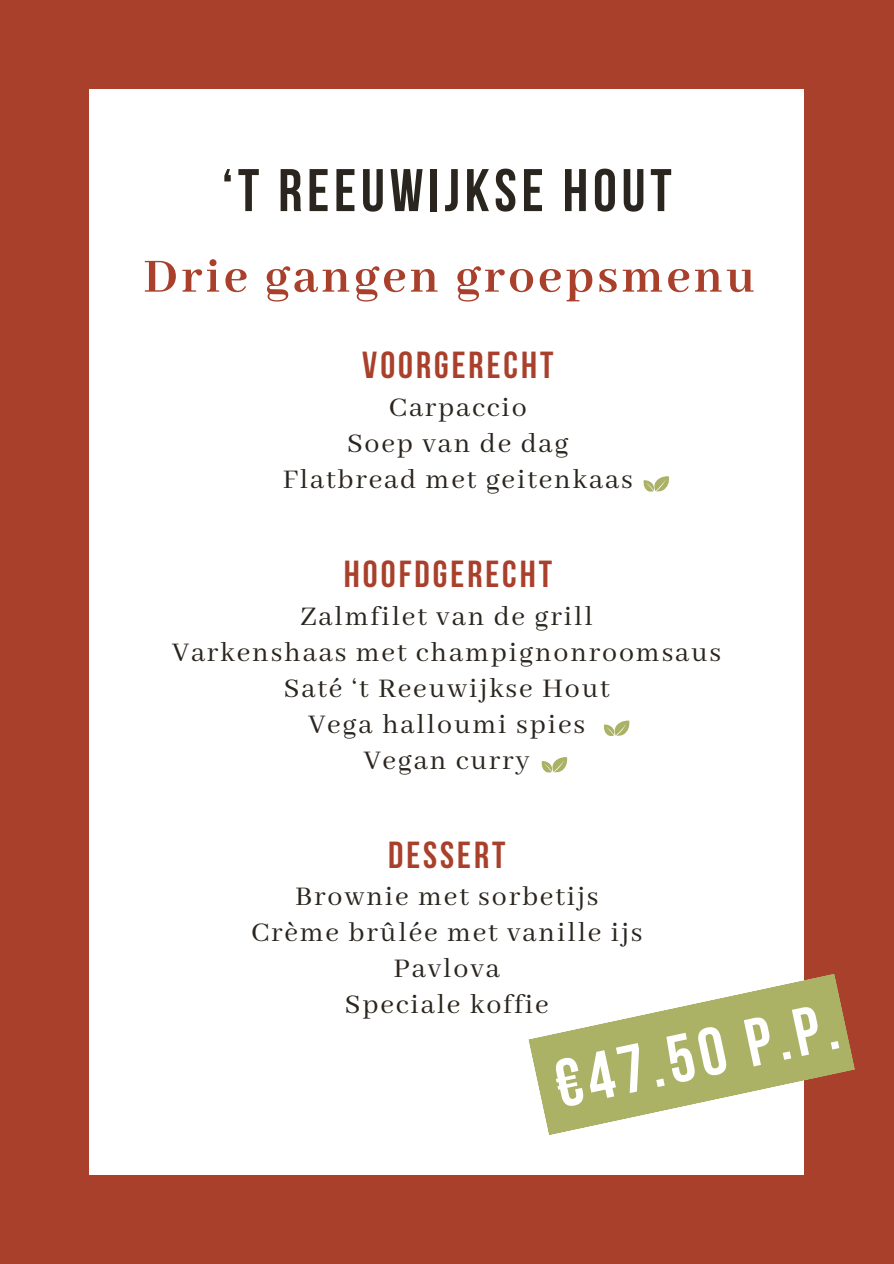
<style>
.page{position:relative;width:894px;height:1264px;background:#fff}
.page>*{position:absolute;margin:0;border:0;box-sizing:border-box;transform-origin:0 0}
.t1{font:700 67.5px "Bebas Neue";color:#fff}
.t2{font:700 60px "Bebas Neue";letter-spacing:.08em;color:#2a251e}
.t3{font:700 52.5px "Abhaya Libre";letter-spacing:.06em;color:#a9402c}
.t4{font:700 37.5px "Bebas Neue";letter-spacing:.08em;color:#a9402c}
.t5{font:30px "Abhaya Libre";letter-spacing:.06em;color:#2a251e}
</style>
<div class="page">
<div style="left:0;top:0;width:893px;height:1263px;background:#a9402c"></div>
<div style="left:89px;top:89px;width:715px;height:1085px;background:#fff"></div>
<svg style="left:643px;top:476px;width:26px;height:15px"></svg>
<svg style="left:528px;top:974px;width:326px;height:161px;fill:#abb265"></svg>
<svg style="left:603px;top:720px;width:27px;height:16px"></svg>
<svg style="left:541px;top:757px;width:26px;height:15px"></svg>
<p class="t2" style="left:222px;top:166px;width:451px">‘T REEUWIJKSE HOUT</p>
<p class="t3" style="left:143px;top:247px;width:612px">Drie gangen groepsmenu</p>
<p class="t4" style="left:362px;top:350px;width:192px">VOORGERECHT</p>
<p class="t5" style="left:389px;top:391px;width:139px">Carpaccio</p>
<p class="t5" style="left:347px;top:427px;width:223px">Soep van de dag</p>
<p class="t5" style="left:283px;top:463px;width:351px">Flatbread met geitenkaas</p>
<p class="t4" style="left:344px;top:558px;width:210px">HOOFDGERECHT</p>
<p class="t5" style="left:300px;top:599px;width:294px">Zalmfilet van de grill</p>
<h4 class="t5" style="left:172px;top:635px;width:550px">Varkenshaas met champignonroomsaus</h4>
<p class="t5" style="left:284px;top:671px;width:327px">Saté ‘t Reeuwijkse Hout</p>
<p class="t5" style="left:308px;top:707px;width:278px">Vega halloumi spies</p>
<p class="t5" style="left:364px;top:743px;width:167px">Vegan curry</p>
<p class="t4" style="left:388px;top:839px;width:119px">DESSERT</p>
<p class="t5" style="left:295px;top:880px;width:304px">Brownie met sorbetijs</p>
<p class="t5" style="left:251px;top:916px;width:393px">Crème brûlée met vanille ijs</p>
<p class="t5" style="left:393px;top:952px;width:108px">Pavlova</p>
<p class="t5" style="left:345px;top:988px;width:205px">Speciale koffie</p>
<p class="t1" style="left:550px;top:1058px;width:289px;rotate:-12deg">€47.50 P.P.</p>
</div>
